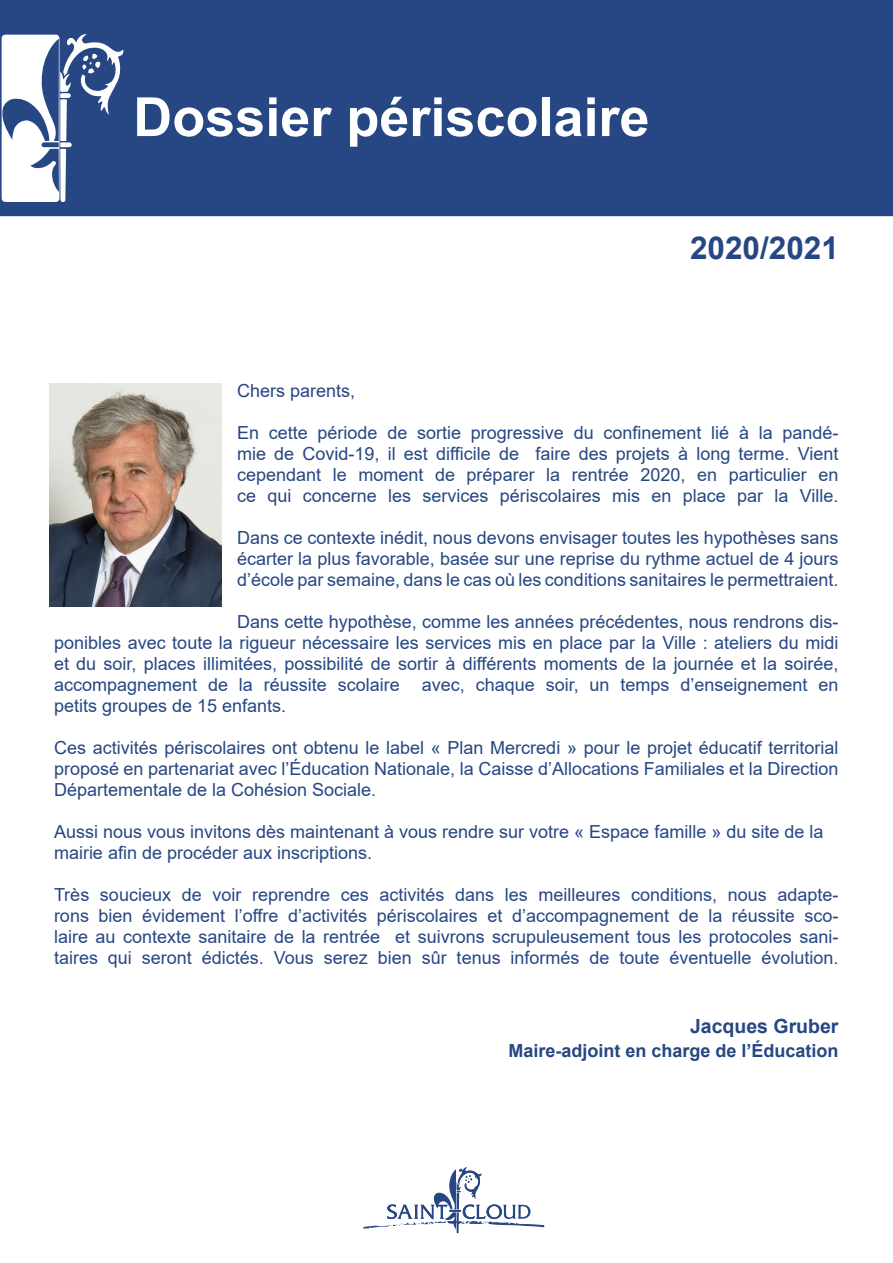
<style>
.page{position:relative;width:893px;height:1263px;background:#fff}
.page>*{position:absolute;margin:0;border:0;box-sizing:border-box;transform-origin:0 0}
.t1{font:700 54px "Arial";color:#fff}
.t2{font:700 31.5px "Arial";color:#264783}
.t3{font:700 19.5px "Arial";color:#264783}
.t4{font:18px/21px "Arial";color:#264783;text-align:justify}
.t5{font:700 18px "Arial";color:#264783}
</style>
<div class="page">
<div style="left:0;top:0;width:893px;height:216px;background:#264783"></div>
<svg style="left:1px;top:33px;width:123px;height:169px"></svg>
<svg style="left:363px;top:1167px;width:181px;height:66px"></svg>
<img style="left:49px;top:384px;width:172px;height:222px">
<p class="t1" style="left:133px;top:79px;width:518px">Dossier périscolaire</p>
<p class="t2" style="left:690px;top:226px;width:150px">2020/2021</p>
<p class="t4" style="left:237px;top:380px;width:120px">Chers parents,</p>
<p class="t4" style="left:237px;top:422px;width:603px">En cette période de sortie progressive du confinement lié à la pandé&shy;mie de Covid-19, il est difficile de faire des projets à long terme. Vient cependant le moment de préparer la rentrée 2020, en particulier en ce qui concerne les services périscolaires mis en place par la Ville.</p>
<p class="t4" style="left:237px;top:527px;width:603px">Dans ce contexte inédit, nous devons envisager toutes les hypothèses sans écarter la plus favorable, basée sur une reprise du rythme actuel de 4 jours d’école par semaine, dans le cas où les conditions sanitaires le permettraient.</p>
<p class="t4" style="left:54px;top:611px;width:786px;text-indent:183px">Dans cette hypothèse, comme les années précédentes, nous rendrons dis&shy;ponibles avec toute la rigueur nécessaire les services mis en place par la Ville : ateliers du midi et du soir, places illimitées, possibilité de sortir à différents moments de la journée et la soirée, accompagnement de la réussite scolaire avec, chaque soir, un temps d’enseignement en petits groupes de 15 enfants.</p>
<p class="t4" style="left:54px;top:737px;width:786px">Ces activités périscolaires ont obtenu le label « Plan Mercredi » pour le projet éducatif territorial proposé en partenariat avec l’Éducation Nationale, la Caisse d’Allocations Familiales et la Direction Départementale de la Cohésion Sociale.</p>
<p class="t4" style="left:54px;top:821px;width:771px">Aussi nous vous invitons dès maintenant à vous rendre sur votre « Espace famille » du site de la mairie afin de procéder aux inscriptions.</p>
<p class="t4" style="left:54px;top:884px;width:786px">Très soucieux de voir reprendre ces activités dans les meilleures conditions, nous adapte&shy;rons bien évidement l’offre d’activités périscolaires et d’accompagnement de la réussite sco&shy;laire au contexte sanitaire de la rentrée et suivrons scrupuleusement tous les protocoles sani&shy;taires qui seront édictés. Vous serez bien sûr tenus informés de toute éventuelle évolution.</p>
<p class="t3" style="left:690px;top:1012px;width:150px">Jacques Gruber</p>
<p class="t5" style="left:508px;top:1038px;width:332px">Maire-adjoint en charge de l’Éducation</p>
</div>
